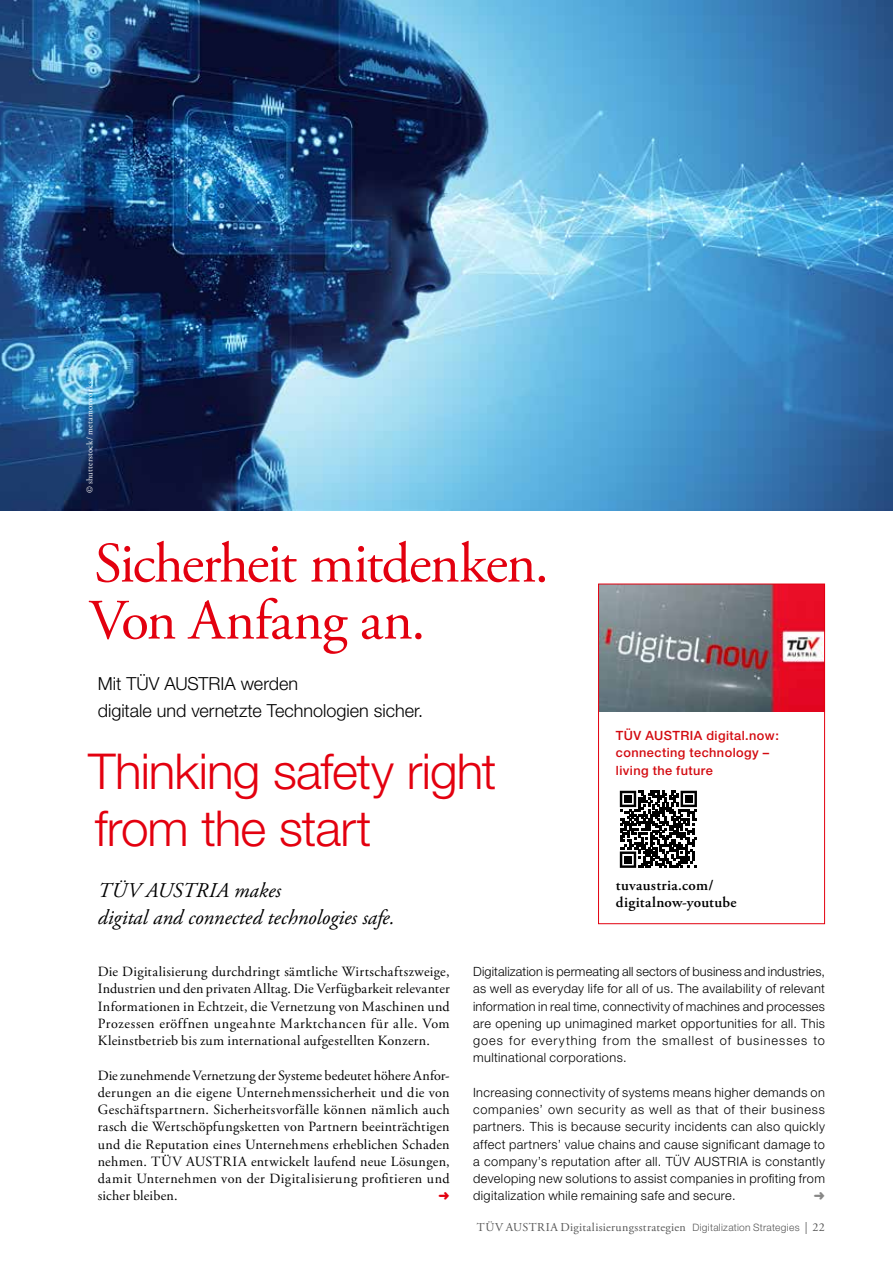
<style>
.page{position:relative;width:893px;height:1263px;background:#fff}
.page>*{position:absolute;margin:0;border:0;box-sizing:border-box;transform-origin:0 0}
.t1{font:57px/57px "Adobe Garamond Pro";letter-spacing:-.03em;color:#e3000f}
.t2{font:300 49.5px/57px "Helvetica Neue";letter-spacing:-.02em;color:#e3000f}
.t3{font:italic 21px/27px "Adobe Garamond Pro";color:#000}
.t4{font:300 18px/27px "Helvetica Neue";color:#000}
.t5{font:600 15px/17.2px "Adobe Garamond Pro";letter-spacing:.02em;color:#000}
.t6{font:14.1px/17.2px "Adobe Garamond Pro";letter-spacing:.02em;color:#000;text-align:justify}
.t7{font:300 12.75px/17.2px "Helvetica Neue";letter-spacing:.035em;color:#000;text-align:justify}
.t8{font:500 12.75px/17.2px "Helvetica Neue";letter-spacing:.035em;color:#d30a10}
.t9{font:12px "Adobe Garamond Pro";letter-spacing:.03em;color:#565656}
.t10{font:8.7px "Adobe Garamond Pro";letter-spacing:.03em;color:#fff}
.s1{font-family:"Helvetica Neue";font-weight:300;font-size:10.2px}
</style>
<div class="page">
<img style="left:600px;top:586px;width:223px;height:126px">
<div style="left:598px;top:584px;width:227px;height:340px;border:1px solid #e3000f"></div>
<img style="left:0;top:0;width:893px;height:510px">
<svg style="left:620px;top:791px;width:77px;height:77px"></svg>
<div style="left:624px;top:795px;width:7px;height:7px;background:#000"></div>
<div style="left:685px;top:795px;width:7px;height:7px;background:#000"></div>
<div style="left:624px;top:856px;width:7px;height:7px;background:#000"></div>
<p class="t10" style="left:85px;top:493px;width:113px;rotate:-90deg">© shutterstock/ metamorworks</p>
<h1 class="t1" style="left:89px;top:537px;width:461px">Sicherheit mitdenken.<br>Von Anfang an.</h1>
<h3 class="t4" style="left:98px;top:670px;width:327px">Mit TÜV AUSTRIA werden<br>digitale und vernetzte Technologien sicher.</h3>
<h2 class="t2" style="left:88px;top:741px;width:410px">Thinking safety right from the start</h2>
<h3 class="t3" style="left:98px;top:878px;width:298px">TÜV AUSTRIA makes<br>digital and connected technologies safe.</h3>
<p class="t6" style="left:98px;top:963px;width:353px">Die Digitalisierung durchdringt sämtliche Wirtschaftszweige, Industrien und den privaten Alltag. Die Verfügbarkeit relevanter Informationen in Echtzeit, die Vernetzung von Maschinen und Prozessen eröffnen ungeahnte Marktchancen für alle. Vom Kleinstbetrieb bis zum international aufgestellten Konzern.</p>
<p class="t6" style="left:98px;top:1067px;width:353px">Die zunehmende Vernetzung der Systeme bedeutet höhere Anfor&shy;derungen an die eigene Unternehmenssicherheit und die von Geschäftspartnern. Sicherheitsvorfälle können nämlich auch rasch die Wertschöpfungsketten von Partnern beeinträchtigen und die Reputation eines Unternehmens erheblichen Schaden nehmen. TÜV AUSTRIA entwickelt laufend neue Lösungen, damit Unternehmen von der Digitalisierung profitieren und sicher bleiben.</p>
<p class="t8" style="left:616px;top:727px;width:165px">TÜV AUSTRIA digital.now: connecting technology – living the future</p>
<p class="t5" style="left:616px;top:877px;width:122px">tuvaustria.com/ digitalnow-youtube</p>
<p class="t7" style="left:473px;top:963px;width:353px">Digitalization is permeating all sectors of business and industries, as well as everyday life for all of us. The availability of relevant information in real time, connectivity of machines and processes are opening up unimagined market opportunities for all. This goes for everything from the smallest of businesses to multinational corporations.</p>
<p class="t7" style="left:473px;top:1083px;width:353px">Increasing connectivity of systems means higher demands on companies’ own security as well as that of their business partners. This is because security incidents can also quickly affect partners’ value chains and cause significant damage to a company’s reputation after all. TÜV AUSTRIA is constantly developing new solutions to assist companies in profiting from digitalization while remaining safe and secure.</p>
<p class="t9" style="left:477px;top:1219px;width:349px">TÜV AUSTRIA Digitalisierungsstrategien <span class="s1">Digitalization Strategies</span> | 22</p>
</div>
